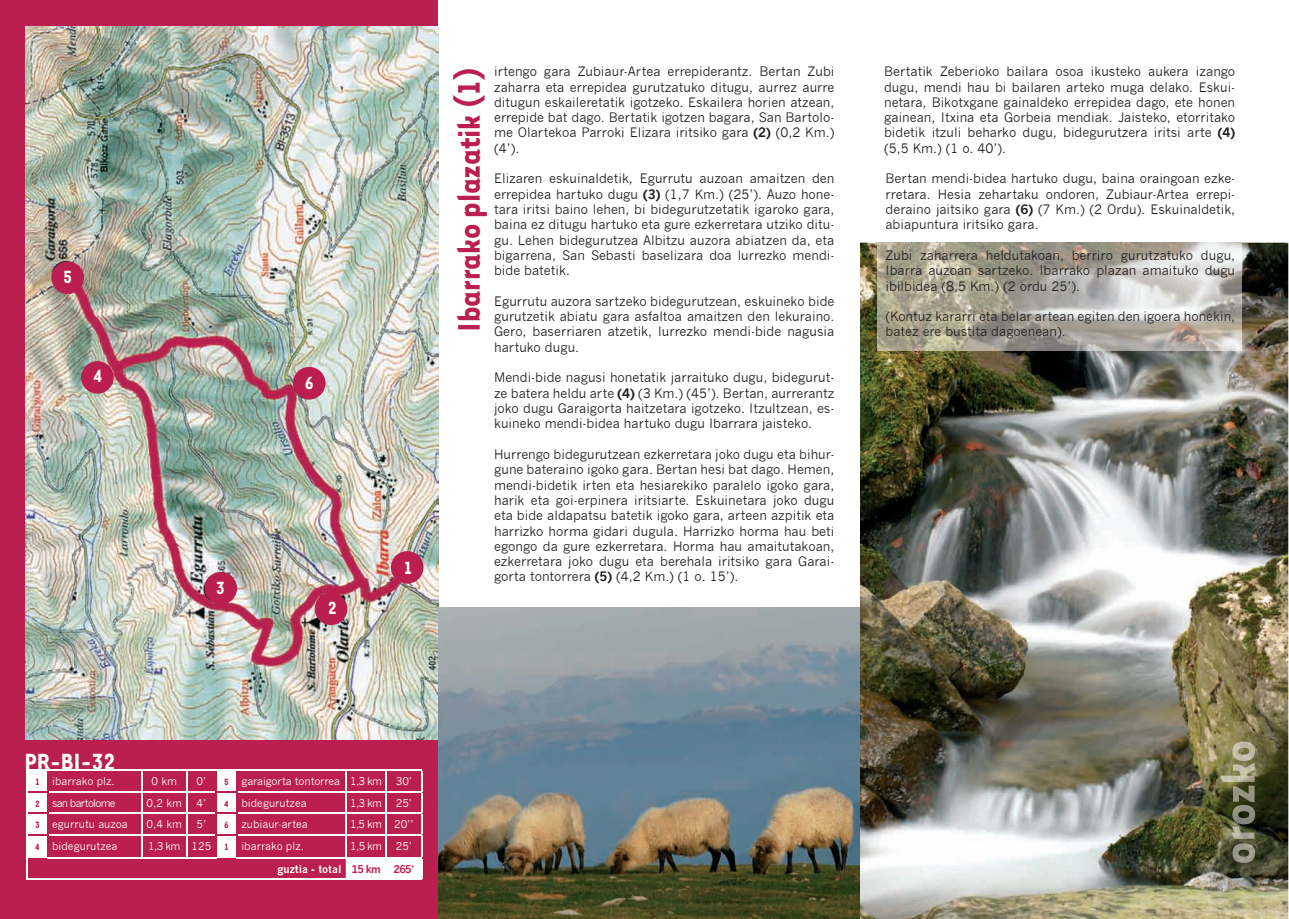
<style>
.page{position:relative;width:1289px;height:919px;background:#fff}
.page>*{position:absolute;margin:0;border:0;box-sizing:border-box;transform-origin:0 0}
.t1{font:700 36px "Tarzana Narrow";color:#ba1f4f}
.t2{font:700 27px "Tarzana Narrow";color:#fff}
.t3{font:700 20.4px "Tarzana Narrow";color:#fff}
.t4{font:12.75px/15.3px "News Gothic";color:#231f20;text-align:justify}
.t5{font:10.5px "News Gothic";color:#fff}
.t6{font:700 10.5px/22.4px "News Gothic";color:#fff;text-align:right}
.t7{font:10.5px "News Gothic";letter-spacing:-.07em;color:#fff}
.s1{font-weight:700}
.s2{font-family:"Tarzana Narrow";font-weight:700;color:#ba1f4f}
.s3{font-weight:400}
.s4{color:#ba1f4f}
</style>
<div class="page">
<img style="left:859px;top:243px;width:429px;height:675px">
<img style="left:877px;top:243px;width:364px;height:107px">
<div style="left:0;top:1px;width:438px;height:917px;background:#ba1f4f"></div>
<img style="left:1220px;top:741px;width:35px;height:121px">
<img style="left:26px;top:26px;width:412px;height:713px">
<div style="left:391px;top:551px;width:32px;height:32px;background:#ba1f4f;border-radius:50%"></div>
<div style="left:315px;top:592px;width:32px;height:33px;background:#ba1f4f;border-radius:50%"></div>
<div style="left:204px;top:572px;width:33px;height:32px;background:#ba1f4f;border-radius:50%"></div>
<div style="left:81px;top:361px;width:33px;height:32px;background:#ba1f4f;border-radius:50%"></div>
<div style="left:51px;top:261px;width:33px;height:33px;background:#ba1f4f;border-radius:50%"></div>
<div style="left:293px;top:367px;width:32px;height:32px;background:#ba1f4f;border-radius:50%"></div>
<hr style="left:48px;top:769px;width:94px;height:2px;background:#fff">
<hr style="left:142px;top:769px;width:45px;height:2px;background:#fff">
<hr style="left:187px;top:769px;width:29px;height:2px;background:#fff">
<hr style="left:237px;top:769px;width:109px;height:2px;background:#fff">
<hr style="left:346px;top:769px;width:40px;height:2px;background:#fff">
<hr style="left:386px;top:769px;width:36px;height:2px;background:#fff">
<hr style="left:238px;top:791px;width:108px;height:1px;background:#fff">
<hr style="left:26px;top:769px;width:22px;height:2px;background:#fff">
<hr style="left:26px;top:771px;width:2px;height:21px;background:#fff">
<hr style="left:26px;top:792px;width:2px;height:21px;background:#fff">
<hr style="left:26px;top:813px;width:2px;height:21px;background:#fff">
<hr style="left:26px;top:834px;width:2px;height:23px;background:#fff">
<hr style="left:238px;top:812px;width:108px;height:2px;background:#fff">
<hr style="left:26px;top:857px;width:2px;height:21px;background:#fff">
<svg style="left:26px;top:878px;width:22px;height:1px"></svg>
<hr style="left:48px;top:878px;width:94px;height:1px;background:#fff">
<hr style="left:142px;top:878px;width:45px;height:1px;background:#fff">
<svg style="left:187px;top:878px;width:50px;height:1px"></svg>
<hr style="left:237px;top:878px;width:109px;height:1px;background:#fff">
<hr style="left:47px;top:857px;width:95px;height:1px;background:#fff">
<hr style="left:142px;top:857px;width:45px;height:1px;background:#fff">
<hr style="left:187px;top:857px;width:30px;height:1px;background:#fff">
<hr style="left:238px;top:833px;width:108px;height:2px;background:#fff">
<svg style="left:345px;top:771px;width:77px;height:108px"></svg>
<hr style="left:236px;top:857px;width:110px;height:1px;background:#fff">
<hr style="left:346px;top:857px;width:40px;height:1px;background:#fff">
<hr style="left:386px;top:857px;width:36px;height:1px;background:#fff">
<svg style="left:28px;top:771px;width:208px;height:86px"></svg>
<hr style="left:216px;top:769px;width:21px;height:2px;background:#fff">
<img style="left:438px;top:607px;width:421px;height:311px">
<h3 class="t3" style="left:63px;top:264px;width:10px">5</h3>
<h3 class="t3" style="left:93px;top:363px;width:10px">4</h3>
<h3 class="t3" style="left:216px;top:574px;width:10px">3</h3>
<h3 class="t3" style="left:305px;top:370px;width:10px">6</h3>
<h3 class="t3" style="left:328px;top:595px;width:10px">2</h3>
<h3 class="t3" style="left:403px;top:554px;width:10px">1</h3>
<p class="t4" style="left:494px;top:64px;width:342px">irtengo gara Zubiaur-Artea errepiderantz. Bertan Zubi zaharra eta errepidea gurutzatuko ditugu, aurrez aurre ditugun eskaileretatik igotzeko. Eskailera horien atzean, errepide bat dago. Bertatik igotzen bagara, San Bartolo&shy;me Olartekoa Parroki Elizara iritsiko gara <span class="s1">(2)</span> (0,2 Km.) (4’).</p>
<p class="t4" style="left:494px;top:171px;width:342px">Elizaren eskuinaldetik, Egurrutu auzoan amaitzen den errepidea hartuko dugu <span class="s1">(3)</span> (1,7 Km.) (25’). Auzo hone&shy;tara iritsi baino lehen, bi bidegurutzetatik igaroko gara, baina ez ditugu hartuko eta gure ezkerretara utziko ditu&shy;gu. Lehen bidegurutzea Albitzu auzora abiatzen da, eta bigarrena, San Sebasti baselizara doa lurrezko mendi&shy;bide batetik.</p>
<p class="t4" style="left:494px;top:293px;width:342px">Egurrutu auzora sartzeko bidegurutzean, eskuineko bide gurutzetik abiatu gara asfaltoa amaitzen den lekuraino.<br>Gero, baserriaren atzetik, lurrezko mendi-bide nagusia hartuko dugu.</p>
<p class="t4" style="left:494px;top:370px;width:342px">Mendi-bide nagusi honetatik jarraituko dugu, bidegurut&shy;ze batera heldu arte <span class="s1">(4)</span> (3 Km.) (45’). Bertan, aurrerantz joko dugu Garaigorta haitzetara igotzeko. Itzultzean, es&shy;kuineko mendi-bidea hartuko dugu Ibarrara jaisteko.</p>
<p class="t4" style="left:494px;top:446px;width:342px">Hurrengo bidegurutzean ezkerretara joko dugu eta bihur&shy;gune bateraino igoko gara. Bertan hesi bat dago. Hemen, mendi-bidetik irten eta hesiarekiko paralelo igoko gara, harik eta goi-erpinera iritsiarte. Eskuinetara joko dugu eta bide aldapatsu batetik igoko gara, arteen azpitik eta harrizko horma gidari dugula. Harrizko horma hau beti egongo da gure ezkerretara. Horma hau amaitutakoan, ezkerretara joko dugu eta berehala iritsiko gara Garai&shy;gorta tontorrera <span class="s1">(5)</span> (4,2 Km.) (1 o. 15’).</p>
<h1 class="t1" style="left:446px;top:332px;width:267px;rotate:-90deg">Ibarrako plazatik (1)</h1>
<p class="t4" style="left:884px;top:64px;width:353px">Bertatik Zeberioko bailara osoa ikusteko aukera izango dugu, mendi hau bi bailaren arteko muga delako. Eskui&shy;netara, Bikotxgane gainaldeko errepidea dago, ete honen gainean, Itxina eta Gorbeia mendiak. Jaisteko, etorritako bidetik itzuli beharko dugu, bidegurutzera iritsi arte <span class="s1">(4) </span>(5,5 Km.) (1 o. 40’).</p>
<p class="t4" style="left:885px;top:171px;width:351px">Bertan mendi-bidea hartuko dugu, baina oraingoan ezke&shy;rretara. Hesia zehartaku ondoren, Zubiaur-Artea errepi&shy;deraino jaitsiko gara <span class="s1">(6)</span> (7 Km.) (2 Ordu). Eskuinaldetik, abiapuntura iritsiko gara.</p>
<p class="t4" style="left:885px;top:248px;width:351px">Zubi zaharrera heldutakoan, berriro gurutzatuko dugu, Ibarra auzoan sartzeko. Ibarrako plazan amaituko dugu ibilbidea (8,5 Km.) (2 ordu 25’).</p>
<p class="t4" style="left:885px;top:309px;width:351px">(Kontuz kararri eta belar artean egiten den igoera honekin,</p>
<p class="t4" style="left:885px;top:324px;width:181px">batez ere bustita dagoenean).</p>
<h2 class="t2" style="left:25px;top:744px;width:92px">PR-BI-32</h2>
<p class="t5" style="left:35px;top:775px;width:81px"><span class="s2">1</span> ibarrako plz.</p>
<p class="t5" style="left:151px;top:775px;width:27px">0 km</p>
<p class="t5" style="left:196px;top:775px;width:11px">0’</p>
<p class="t5" style="left:224px;top:775px;width:159px"><span class="s2">5</span> garaigorta tontorrea 1,3 km</p>
<p class="t5" style="left:396px;top:775px;width:18px">30’</p>
<p class="t7" style="left:35px;top:796px;width:82px"><span class="s2">2</span> san bartolome</p>
<p class="t5" style="left:147px;top:796px;width:37px">0,2 km</p>
<p class="t5" style="left:196px;top:796px;width:11px">4’</p>
<p class="t5" style="left:224px;top:796px;width:84px"><span class="s2">4</span> bidegurutzea</p>
<p class="t5" style="left:350px;top:796px;width:34px">1,3 km</p>
<p class="t5" style="left:396px;top:796px;width:18px">25’</p>
<p class="t5" style="left:35px;top:818px;width:94px"><span class="s2">3</span> egurrutu auzoa</p>
<p class="t5" style="left:147px;top:818px;width:37px">0,4 km</p>
<p class="t5" style="left:196px;top:818px;width:11px">5’</p>
<p class="t5" style="left:224px;top:818px;width:85px"><span class="s2">6</span> zubiaur-artea</p>
<p class="t5" style="left:350px;top:818px;width:65px">1,5 km 20’’</p>
<p class="t5" style="left:35px;top:840px;width:84px"><span class="s2">4</span> bidegurutzea</p>
<p class="t5" style="left:148px;top:840px;width:157px">1,3 km 125 <span class="s2">1</span> ibarrako plz.</p>
<p class="t5" style="left:350px;top:840px;width:33px">1,5 km</p>
<p class="t6" style="left:277px;top:834px;width:138px"><span class="s3">25’<br></span>guztia - total <span class="s4">15 km 265’</span></p>
</div>
